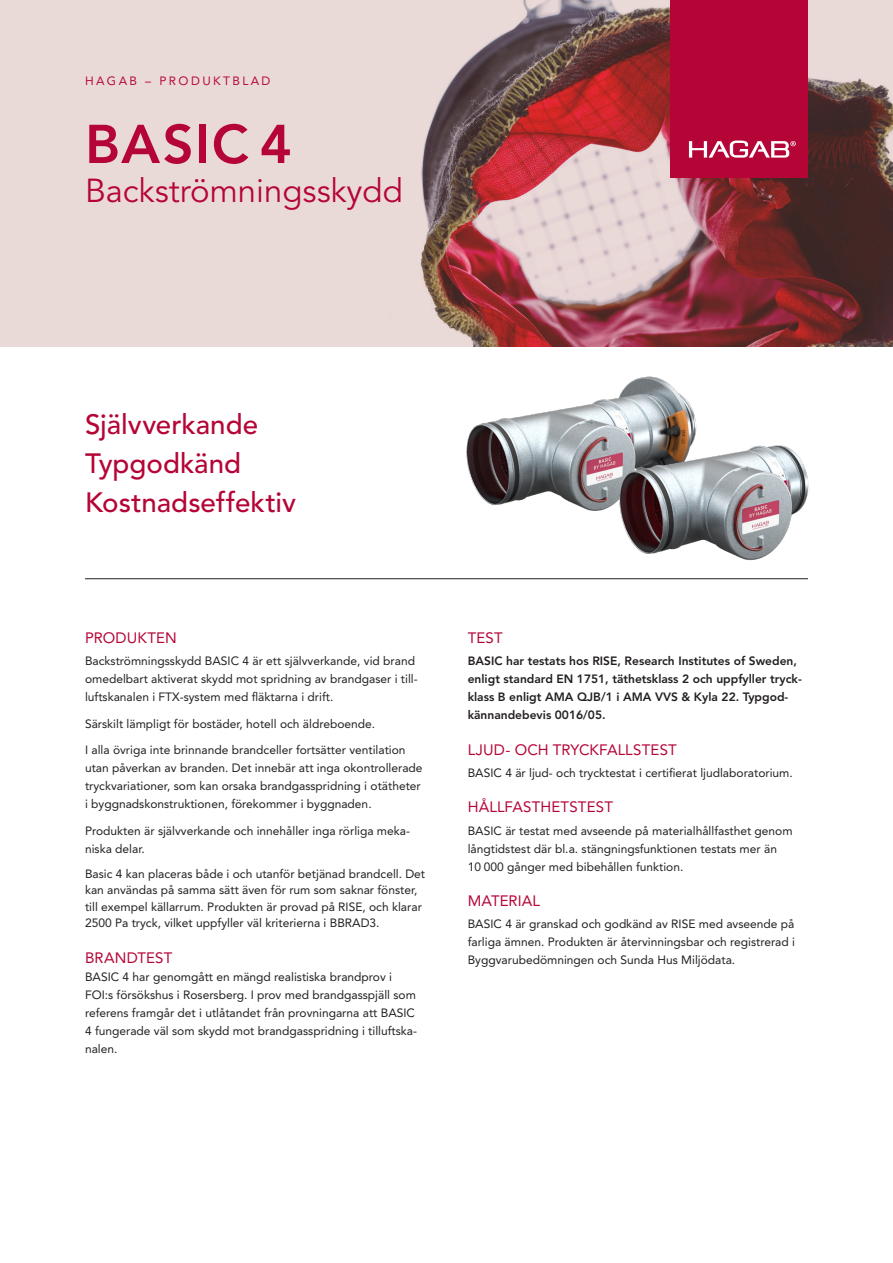
<style>
.page{position:relative;width:893px;height:1263px;background:#fff}
.page>*{position:absolute;margin:0;border:0;box-sizing:border-box;transform-origin:0 0}
.t1{font:800 54px "Avenir LT Std";letter-spacing:.03em;color:#b50536}
.t2{font:33px "Avenir LT Std";color:#b50536}
.Datablad___rubrik{font:500 27.75px "Avenir LT Std";color:#b50536}
.Datablad_-_mellanrubrik{font:15px "Avenir LT Std";letter-spacing:.01em;color:#b50536}
.Datablad_-_brödtext_avstånd_efter{font:15px "Avenir LT Std";letter-spacing:.01em;color:#b50536}
.Datablad_-_brödtext_avstånd_efter-2{font:12px/18px "Avenir LT Std";color:#231f20}
.Datablad_-_brödtext_avstånd_efter-3{font:800 12px/18px "Avenir LT Std";color:#231f20}
.t3{font:12px "Avenir LT Std";letter-spacing:.2em;color:#b50938}
</style>
<div class="page">
<svg style="left:0;top:0;width:893px;height:347px;background:#c5a5a4"></svg>
<div style="left:670px;top:0;width:138px;height:178px;background:#b50536"></div>
<svg style="left:689px;top:141px;width:107px;height:17px"></svg>
<hr style="left:85px;top:578px;width:723px;height:1px;background:#231f20">
<img style="left:438px;top:306px;width:294px;height:274px">
<img style="left:578px;top:359px;width:231px;height:221px">
<p class="t3" style="left:85px;top:74px;width:187px">HAGAB – PRODUKTBLAD</p>
<h1 class="t1" style="left:85px;top:112px;width:208px">BASIC 4</h1>
<h2 class="t2" style="left:85px;top:172px;width:319px">Backströmningsskydd</h2>
<p class="Datablad___rubrik" style="left:85px;top:409px;width:175px">Självverkande</p>
<p class="Datablad___rubrik" style="left:85px;top:447px;width:158px">Typgodkänd</p>
<p class="Datablad___rubrik" style="left:85px;top:486px;width:213px">Kostnadseffektiv</p>
<p class="Datablad_-_mellanrubrik" style="left:85px;top:629px;width:93px">PRODUKTEN</p>
<p class="Datablad_-_brödtext_avstånd_efter-2" style="left:85px;top:652px;width:334px">Backströmningsskydd BASIC 4 är ett självverkande, vid brand omedelbart aktiverat skydd mot spridning av brandgaser i til - luftskanalen i FTX-system med fläktarna i drift.</p>
<p class="Datablad_-_brödtext_avstånd_efter-2" style="left:85px;top:714px;width:292px">Särskilt lämpligt för bostäder, hotell och äldreboende.</p>
<p class="Datablad_-_brödtext_avstånd_efter-2" style="left:85px;top:741px;width:339px">I alla övriga inte brinnande brandceller fortsätter ventilation utan påverkan av branden. Det innebär att inga okontrollerade tryckvariationer, som kan orsaka brandgasspridning i otätheter i byggnadskonstruktionen, förekommer i byggnaden.</p>
<p class="Datablad_-_brödtext_avstånd_efter-2" style="left:85px;top:821px;width:327px">Produkten är självverkande och innehåller inga rörliga meka&shy;niska delar.</p>
<p class="Datablad_-_brödtext_avstånd_efter-2" style="left:85px;top:865px;width:342px;line-height:16.5px">Basic 4 kan placeras både i och utanför betjänad brandcell. Det kan användas på samma sätt även för rum som saknar fönster, till exempel källarrum. Produkten är provad på RISE, och klarar 2500 Pa tryck, vilket uppfyller väl kriterierna i BBRAD3.</p>
<p class="Datablad_-_brödtext_avstånd_efter" style="left:85px;top:949px;width:89px">BRANDTEST</p>
<p class="Datablad_-_brödtext_avstånd_efter-2" style="left:85px;top:967px;width:334px">BASIC 4 har genomgått en mängd realistiska brandprov i FOI:s försökshus i Rosersberg. I prov med brandgasspjäll som referens framgår det i utlåtandet från provningarna att BASIC 4 fungerade väl som skydd mot brandgasspridning i tilluftska&shy;nalen.</p>
<p class="Datablad_-_mellanrubrik" style="left:468px;top:629px;width:37px">TEST</p>
<p class="Datablad_-_brödtext_avstånd_efter-3" style="left:468px;top:652px;width:335px">BASIC har testats hos RISE, Research Institutes of Sweden, enligt standard EN 1751, täthetsklass 2 och uppfyller tryck&shy;klass B enligt AMA QJB/1 i AMA VVS &amp; Kyla 22. Typgod&shy;kännandebevis 0016/05.</p>
<p class="Datablad_-_mellanrubrik" style="left:468px;top:741px;width:211px">LJUD- OCH TRYCKFALLSTEST</p>
<p class="Datablad_-_brödtext_avstånd_efter-2" style="left:468px;top:764px;width:327px">BASIC 4 är ljud- och trycktestat i certifierat ljudlaboratorium.</p>
<p class="Datablad_-_mellanrubrik" style="left:468px;top:798px;width:147px">HÅLLFASTHETSTEST</p>
<p class="Datablad_-_brödtext_avstånd_efter-2" style="left:468px;top:821px;width:326px">BASIC är testat med avseende på materialhållfasthet genom långtidstest där bl.a. stängningsfunktionen testats mer än<br>10 000 gånger med bibehållen funktion.</p>
<p class="Datablad_-_mellanrubrik" style="left:468px;top:892px;width:74px">MATERIAL</p>
<p class="Datablad_-_brödtext_avstånd_efter-2" style="left:468px;top:915px;width:329px;text-align:justify">BASIC 4 är granskad och godkänd av RISE med avseende på farliga ämnen. Produkten är återvinningsbar och registrerad i Byggvarubedömningen och Sunda Hus Miljödata.</p>
</div>
